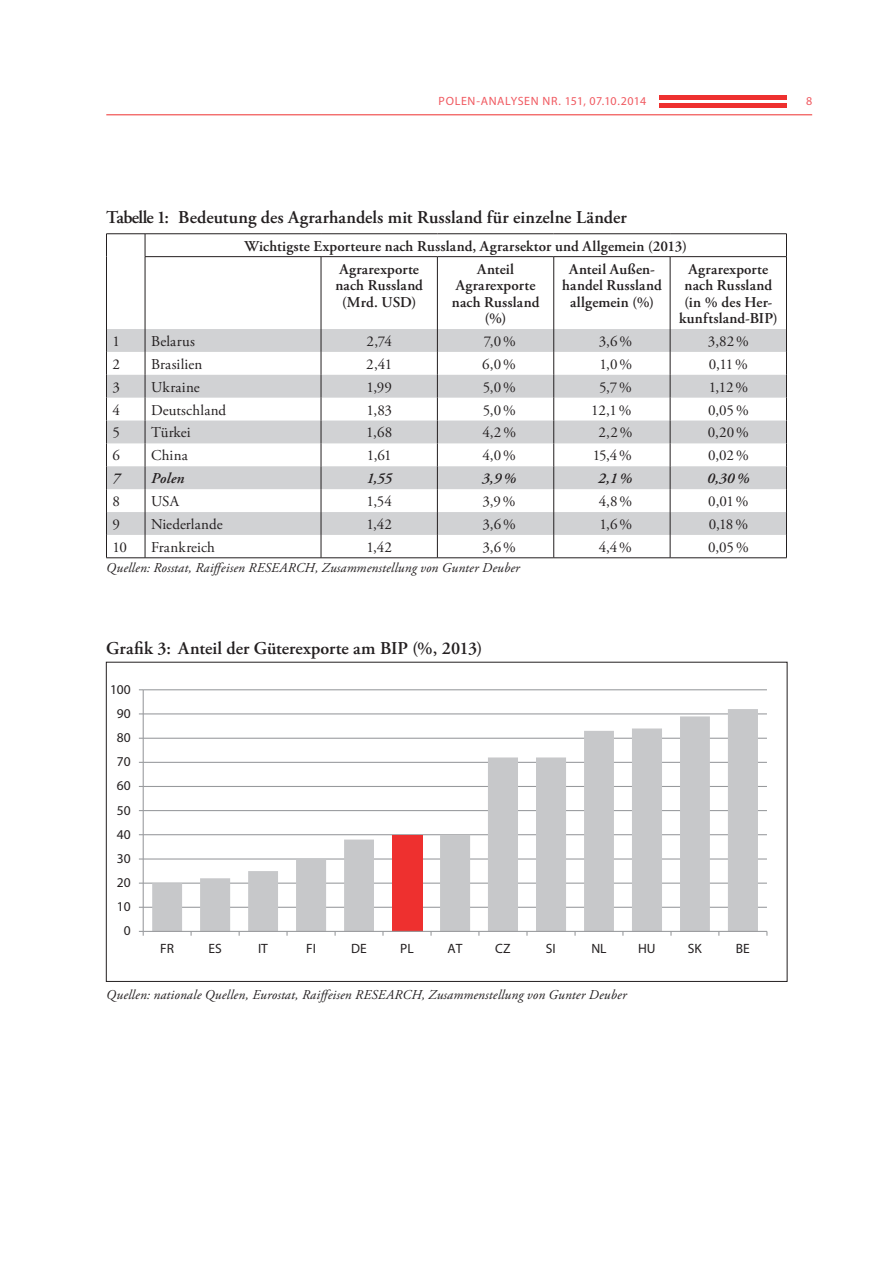
<style>
.page{position:relative;width:893px;height:1263px;background:#fff}
.page>*{position:absolute;margin:0;border:0;box-sizing:border-box;transform-origin:0 0}
.t1{font:600 18px "Adobe Garamond Pro";color:#231f20}
.t2{font:15px "Adobe Garamond Pro";letter-spacing:.005em;color:#231f20}
.t3{font:600 15px/16.5px "Adobe Garamond Pro";letter-spacing:.01em;color:#231f20;text-align:center}
.t4{font:italic 600 15px "Adobe Garamond Pro";letter-spacing:.01em;color:#231f20}
.t5{font:italic 13.5px "Adobe Garamond Pro";letter-spacing:.01em;color:#231f20}
.t6{font:13.5px "Myriad Pro";color:#231f20}
.t7{font:12px "Myriad Pro";letter-spacing:.05em;color:#f05960}
</style>
<div class="page">
<div style="left:659px;top:103px;width:128px;height:5px;background:#ee302f"></div>
<hr style="left:659px;top:96px;width:128px;height:4px;background:#ee302f">
<hr style="left:106px;top:114px;width:706px;height:1px;background:#ee302f">
<svg style="left:107px;top:329px;width:679px;height:206px;fill:#d1d2d4"></svg>
<hr style="left:106px;top:233px;width:39px;height:1px;background:#231f20">
<svg style="left:106px;top:234px;width:1px;height:23px"></svg>
<hr style="left:106px;top:257px;width:1px;height:72px;background:#231f20">
<hr style="left:145px;top:257px;width:1px;height:72px;background:#231f20">
<hr style="left:321px;top:257px;width:1px;height:72px;background:#231f20">
<hr style="left:437px;top:257px;width:1px;height:72px;background:#231f20">
<hr style="left:553px;top:257px;width:1px;height:72px;background:#231f20">
<hr style="left:670px;top:257px;width:1px;height:72px;background:#231f20">
<hr style="left:786px;top:257px;width:1px;height:72px;background:#231f20">
<svg style="left:106px;top:329px;width:1px;height:228px"></svg>
<svg style="left:145px;top:329px;width:1px;height:228px"></svg>
<svg style="left:321px;top:329px;width:1px;height:228px"></svg>
<svg style="left:437px;top:329px;width:1px;height:228px"></svg>
<svg style="left:553px;top:329px;width:1px;height:228px"></svg>
<svg style="left:670px;top:329px;width:1px;height:228px"></svg>
<svg style="left:786px;top:329px;width:1px;height:228px"></svg>
<hr style="left:106px;top:557px;width:39px;height:1px;background:#231f20">
<hr style="left:145px;top:557px;width:176px;height:1px;background:#231f20">
<hr style="left:321px;top:557px;width:116px;height:1px;background:#231f20">
<hr style="left:437px;top:557px;width:117px;height:1px;background:#231f20">
<hr style="left:554px;top:557px;width:116px;height:1px;background:#231f20">
<hr style="left:670px;top:557px;width:117px;height:1px;background:#231f20">
<hr style="left:145px;top:233px;width:176px;height:1px;background:#231f20">
<svg style="left:145px;top:234px;width:1px;height:22px"></svg>
<hr style="left:321px;top:233px;width:116px;height:1px;background:#231f20">
<hr style="left:437px;top:233px;width:117px;height:1px;background:#231f20">
<hr style="left:554px;top:233px;width:116px;height:1px;background:#231f20">
<hr style="left:670px;top:233px;width:117px;height:1px;background:#231f20">
<svg style="left:786px;top:234px;width:1px;height:22px"></svg>
<hr style="left:145px;top:256px;width:176px;height:1px;background:#231f20">
<hr style="left:321px;top:256px;width:116px;height:1px;background:#231f20">
<hr style="left:437px;top:256px;width:117px;height:1px;background:#231f20">
<hr style="left:554px;top:256px;width:116px;height:1px;background:#231f20">
<hr style="left:670px;top:256px;width:117px;height:1px;background:#231f20">
<hr style="left:143px;top:907px;width:624px;height:1px;background:#989a9d">
<hr style="left:143px;top:882px;width:624px;height:2px;background:#989a9d">
<hr style="left:143px;top:858px;width:624px;height:1px;background:#989a9d">
<hr style="left:143px;top:834px;width:624px;height:1px;background:#989a9d">
<hr style="left:143px;top:810px;width:624px;height:1px;background:#989a9d">
<hr style="left:143px;top:786px;width:624px;height:1px;background:#989a9d">
<hr style="left:143px;top:762px;width:624px;height:1px;background:#989a9d">
<hr style="left:143px;top:738px;width:624px;height:1px;background:#989a9d">
<hr style="left:143px;top:713px;width:624px;height:1px;background:#989a9d">
<hr style="left:143px;top:689px;width:624px;height:1px;background:#989a9d">
<svg style="left:152px;top:709px;width:606px;height:222px"></svg>
<hr style="left:143px;top:690px;width:1px;height:241px;background:#989a9d">
<hr style="left:143px;top:931px;width:624px;height:1px;background:#989a9d">
<svg style="left:139px;top:931px;width:5px;height:5px"></svg>
<p class="t7" style="left:439px;top:94px;width:209px">POLEN-ANALYSEN NR. 151, 07.10.2014</p>
<p class="t7" style="left:806px;top:94px;width:8px">8</p>
<p class="t1" style="left:106px;top:207px;width:522px">Tabelle 1: Bedeutung des Agrarhandels mit Russland für einzelne Länder</p>
<p class="t3" style="left:339px;top:235px;width:349px;line-height:22.8px;text-align:left;text-indent:-95px">Wichtigste Exporteure nach Russland, Agrarsektor und Allgemein (2013)<br>Agrarexporte</p>
<p class="t3" style="left:335px;top:277px;width:89px">nach Russland (Mrd. USD)</p>
<p class="t3" style="left:452px;top:261px;width:89px">Anteil<br>Agrarexporte nach Russland (%)</p>
<p class="t3" style="left:562px;top:261px;width:101px">Anteil Außen&shy;handel Russland allgemein (%)</p>
<p class="t3" style="left:679px;top:261px;width:100px">Agrarexporte nach Russland (in % des Her&shy;kunftsland-BIP)</p>
<p class="t2" style="left:113px;top:332px;width:9px">1</p>
<p class="t2" style="left:151px;top:332px;width:45px">Belarus</p>
<p class="t2" style="left:366px;top:332px;width:27px">2,74</p>
<p class="t2" style="left:484px;top:332px;width:33px">7,0%</p>
<p class="t2" style="left:599px;top:332px;width:35px">3,6%</p>
<p class="t2" style="left:708px;top:332px;width:42px">3,82%</p>
<p class="t2" style="left:113px;top:355px;width:9px">2</p>
<p class="t2" style="left:151px;top:355px;width:53px">Brasilien</p>
<p class="t2" style="left:366px;top:355px;width:27px">2,41</p>
<p class="t2" style="left:482px;top:355px;width:35px">6,0%</p>
<p class="t2" style="left:599px;top:355px;width:34px">1,0%</p>
<p class="t2" style="left:709px;top:355px;width:41px">0,11%</p>
<p class="t2" style="left:113px;top:378px;width:9px">3</p>
<p class="t2" style="left:151px;top:378px;width:50px">Ukraine</p>
<p class="t2" style="left:366px;top:378px;width:27px">1,99</p>
<p class="t2" style="left:483px;top:378px;width:35px">5,0%</p>
<p class="t2" style="left:599px;top:378px;width:34px">5,7%</p>
<p class="t2" style="left:709px;top:378px;width:41px">1,12%</p>
<p class="t2" style="left:113px;top:401px;width:9px">4</p>
<p class="t2" style="left:151px;top:401px;width:77px">Deutschland</p>
<p class="t2" style="left:366px;top:401px;width:27px">1,83</p>
<p class="t2" style="left:483px;top:401px;width:35px">5,0%</p>
<p class="t2" style="left:591px;top:401px;width:42px">12,1%</p>
<p class="t2" style="left:708px;top:401px;width:42px">0,05%</p>
<p class="t2" style="left:113px;top:424px;width:9px">5</p>
<p class="t2" style="left:151px;top:424px;width:41px">Türkei</p>
<p class="t2" style="left:366px;top:424px;width:27px">1,68</p>
<p class="t2" style="left:482px;top:424px;width:35px">4,2%</p>
<p class="t2" style="left:598px;top:424px;width:35px">2,2%</p>
<p class="t2" style="left:708px;top:424px;width:43px">0,20%</p>
<p class="t2" style="left:113px;top:446px;width:9px">6</p>
<p class="t2" style="left:151px;top:446px;width:38px">China</p>
<p class="t2" style="left:367px;top:446px;width:26px">1,61</p>
<p class="t2" style="left:482px;top:446px;width:35px">4,0%</p>
<p class="t2" style="left:593px;top:446px;width:41px">15,4%</p>
<p class="t2" style="left:708px;top:446px;width:42px">0,02%</p>
<p class="t4" style="left:113px;top:470px;width:9px">7</p>
<p class="t4" style="left:151px;top:470px;width:35px">Polen</p>
<p class="t4" style="left:366px;top:470px;width:27px">1,55</p>
<p class="t4" style="left:482px;top:470px;width:36px">3,9 %</p>
<p class="t4" style="left:598px;top:470px;width:36px">2,1 %</p>
<p class="t4" style="left:707px;top:470px;width:44px">0,30 %</p>
<p class="t2" style="left:113px;top:492px;width:9px">8</p>
<p class="t2" style="left:151px;top:492px;width:29px">USA</p>
<p class="t2" style="left:366px;top:492px;width:27px">1,54</p>
<p class="t2" style="left:483px;top:492px;width:35px">3,9%</p>
<p class="t2" style="left:599px;top:492px;width:35px">4,8%</p>
<p class="t2" style="left:708px;top:492px;width:42px">0,01%</p>
<p class="t2" style="left:113px;top:515px;width:9px">9</p>
<p class="t2" style="left:151px;top:515px;width:73px">Niederlande</p>
<p class="t2" style="left:366px;top:515px;width:27px">1,42</p>
<p class="t2" style="left:482px;top:515px;width:35px">3,6%</p>
<p class="t2" style="left:599px;top:515px;width:34px">1,6%</p>
<p class="t2" style="left:709px;top:515px;width:41px">0,18%</p>
<p class="t2" style="left:113px;top:538px;width:16px">10</p>
<p class="t2" style="left:151px;top:538px;width:65px">Frankreich</p>
<p class="t2" style="left:366px;top:538px;width:27px">1,42</p>
<p class="t2" style="left:482px;top:538px;width:35px">3,6%</p>
<p class="t2" style="left:599px;top:538px;width:35px">4,4%</p>
<p class="t2" style="left:708px;top:538px;width:42px">0,05%</p>
<p class="t5" style="left:106px;top:560px;width:415px">Quellen: Rosstat, Raiffeisen RESEARCH, Zusammenstellung von Gunter Deuber</p>
<p class="t1" style="left:106px;top:638px;width:377px">Grafik 3: Anteil der Güterexporte am BIP (%, 2013)</p>
<p class="t6" style="left:110px;top:681px;width:22px">100</p>
<p class="t6" style="left:117px;top:705px;width:15px">90</p>
<p class="t6" style="left:117px;top:729px;width:15px">80</p>
<p class="t6" style="left:117px;top:753px;width:15px">70</p>
<p class="t6" style="left:117px;top:777px;width:15px">60</p>
<p class="t6" style="left:117px;top:802px;width:15px">50</p>
<p class="t6" style="left:117px;top:826px;width:15px">40</p>
<p class="t6" style="left:117px;top:850px;width:15px">30</p>
<p class="t6" style="left:117px;top:874px;width:15px">20</p>
<p class="t6" style="left:117px;top:898px;width:15px">10</p>
<p class="t6" style="left:124px;top:922px;width:8px">0</p>
<p class="t6" style="left:160px;top:940px;width:15px">FR</p>
<p class="t6" style="left:208px;top:940px;width:15px">ES</p>
<p class="t6" style="left:258px;top:940px;width:11px">IT</p>
<p class="t6" style="left:306px;top:940px;width:11px">FI</p>
<p class="t6" style="left:351px;top:940px;width:17px">DE</p>
<p class="t6" style="left:400px;top:940px;width:15px">PL</p>
<p class="t6" style="left:447px;top:940px;width:16px">AT</p>
<p class="t6" style="left:495px;top:940px;width:17px">CZ</p>
<p class="t6" style="left:546px;top:940px;width:11px">SI</p>
<p class="t6" style="left:591px;top:940px;width:17px">NL</p>
<p class="t6" style="left:638px;top:940px;width:19px">HU</p>
<p class="t6" style="left:688px;top:940px;width:15px">SK</p>
<p class="t6" style="left:736px;top:940px;width:16px">BE</p>
<p class="t5" style="left:106px;top:987px;width:522px">Quellen: nationale Quellen, Eurostat, Raiffeisen RESEARCH, Zusammenstellung von Gunter Deuber</p>
</div>
